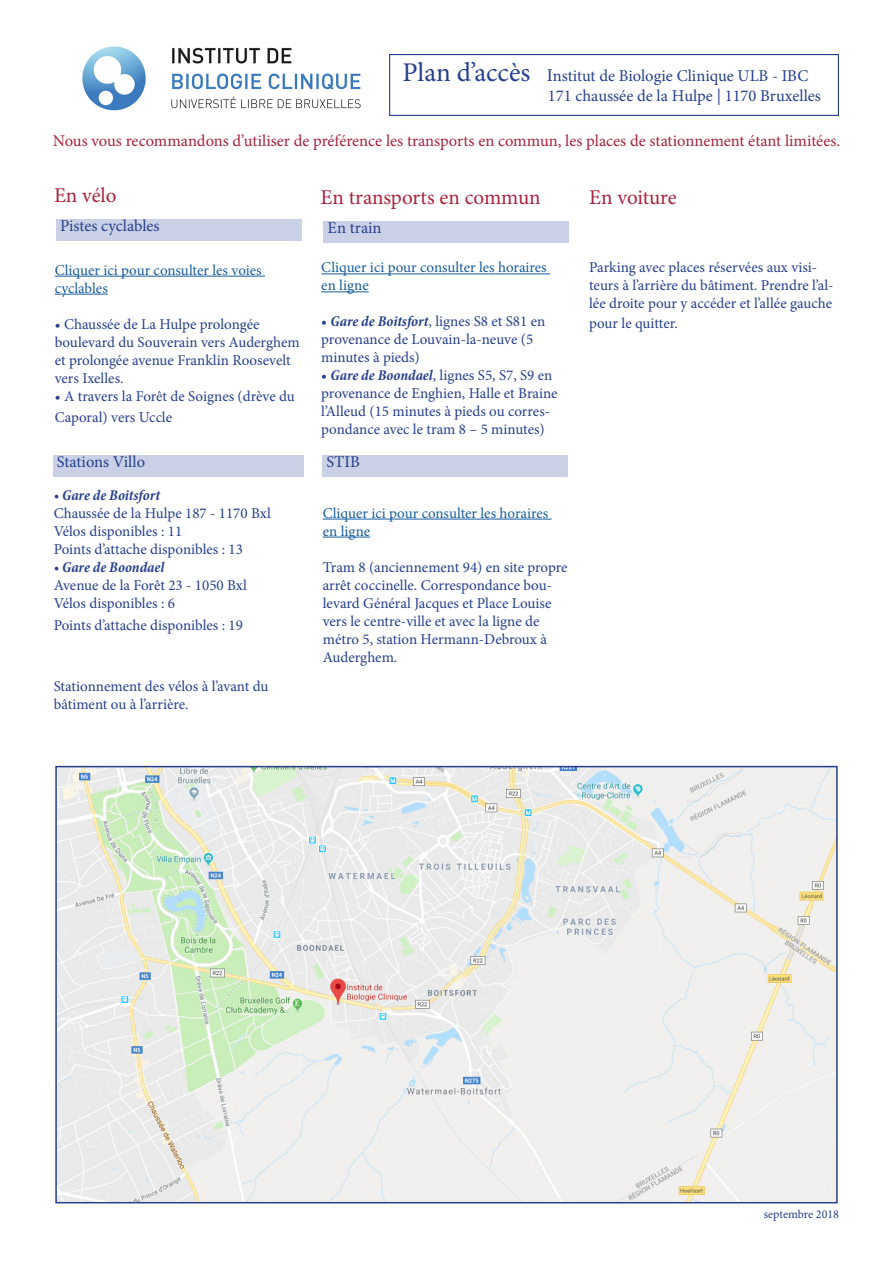
<style>
.page{position:relative;width:893px;height:1263px;background:#fff}
.page>*{position:absolute;margin:0;border:0;box-sizing:border-box;transform-origin:0 0}
.t1{font:21px "Minion Pro";color:#aa223d}
.t2{font:16.5px/19.6px "Minion Pro";color:#253f8e}
.t3{font:16.5px "Minion Pro";color:#aa223d}
.t4{font:15px/18px "Minion Pro";color:#253f8e}
.t5{font:15px/18px "Minion Pro";color:#175d9e}
.t6{font:12px "Minion Pro";color:#253f8e}
.s1{font-size:27px}
.s2{font-size:18px}
.s3{font-weight:700;font-style:italic;font-stretch:condensed}
</style>
<div class="page">
<div style="left:389px;top:54px;width:450px;height:62px;border:1px solid #253f8e"></div>
<hr style="left:55px;top:276px;width:210px;height:1px;background:#175d9e">
<hr style="left:55px;top:294px;width:53px;height:1px;background:#175d9e">
<div style="left:56px;top:219px;width:245px;height:22px;background:#cad1e6"></div>
<div style="left:53px;top:455px;width:251px;height:22px;background:#cad1e6"></div>
<div style="left:324px;top:221px;width:245px;height:22px;background:#cad1e6"></div>
<hr style="left:321px;top:273px;width:229px;height:1px;background:#175d9e">
<hr style="left:321px;top:291px;width:48px;height:1px;background:#175d9e">
<div style="left:323px;top:455px;width:245px;height:22px;background:#cad1e6"></div>
<hr style="left:323px;top:519px;width:229px;height:1px;background:#175d9e">
<hr style="left:323px;top:537px;width:47px;height:1px;background:#175d9e">
<img style="left:58px;top:769px;width:777px;height:431px">
<div style="left:55px;top:766px;width:783px;height:437px;border:2px solid #253f8e"></div>
<img style="left:82px;top:46px;width:279px;height:65px">
<p class="t2" style="left:548px;top:66px;width:275px;text-indent:-145px"><span class="s1">Plan d’accès</span> <span class="s2">I</span>nstitut de Biologie Clinique ULB - IBC<br>171 chaussée de la Hulpe | 1170 Bruxelles</p>
<p class="t3" style="left:53px;top:130px;width:789px">Nous vous recommandons d’utiliser de préférence les transports en commun, les places de stationnement étant limitées.</p>
<p class="t1" style="left:54px;top:182px;width:64px">En vélo</p>
<p class="t1" style="left:321px;top:183px;width:222px">En transports en commun</p>
<p class="t1" style="left:589px;top:183px;width:89px">En voiture</p>
<p class="t2" style="left:60px;top:216px;width:101px">Pistes cyclables</p>
<p class="t5" style="left:55px;top:261px;width:208px">Cliquer ici pour consulter les voies cyclables</p>
<p class="t4" style="left:55px;top:315px;width:247px">• Chaussée de La Hulpe prolongée boulevard du Souverain vers Auderghem et prolongée avenue Franklin Roosevelt vers Ixelles.</p>
<p class="t4" style="left:55px;top:385px;width:242px;line-height:21.6px">• A travers la Forêt de Soignes (drève du<br>Caporal) vers Uccle</p>
<p class="t2" style="left:328px;top:218px;width:55px">En train</p>
<p class="t5" style="left:321px;top:259px;width:227px">Cliquer ici pour consulter les horaires en ligne</p>
<p class="t4" style="left:321px;top:313px;width:225px">• <span class="s3">Gare de Boitsfort</span>, lignes S8 et S81 en provenance de Louvain-la-neuve (5 minutes à pieds)</p>
<p class="t4" style="left:321px;top:367px;width:238px">• <span class="s3">Gare de Boondael</span>, lignes S5, S7, S9 en provenance de Enghien, Halle et Braine l’Alleud (15 minutes à pieds ou corres&shy;pondance avec le tram 8 – 5 minutes)</p>
<p class="t4" style="left:589px;top:259px;width:246px">Parking avec places réservées aux visi&shy;teurs à l’arrière du bâtiment. Prendre l’al&shy;lée droite pour y accéder et l’allée gauche</p>
<p class="t4" style="left:589px;top:314px;width:90px">pour le quitter.</p>
<p class="t2" style="left:57px;top:452px;width:90px">Stations Villo</p>
<p class="t4" style="left:54px;top:486px;width:219px"><span class="s3">• Gare de Boitsfort<br></span>Chaussée de la Hulpe 187 - 1170 Bxl</p>
<p class="t4" style="left:54px;top:522px;width:130px">Vélos disponibles : 11</p>
<p class="t4" style="left:54px;top:540px;width:191px">Points d’attache disponibles : 13</p>
<p class="t4" style="left:54px;top:558px;width:195px"><span class="s3">• Gare de Boondael<br></span>Avenue de la Forêt 23 - 1050 Bxl</p>
<p class="t4" style="left:54px;top:592px;width:191px;line-height:21.6px">Vélos disponibles : 6<br>Points d’attache disponibles : 19</p>
<p class="t2" style="left:327px;top:452px;width:35px">STIB</p>
<p class="t5" style="left:323px;top:504px;width:227px">Cliquer ici pour consulter les horaires en ligne</p>
<p class="t4" style="left:323px;top:558px;width:246px">Tram 8 (anciennement 94) en site propre arrêt coccinelle. Correspondance bou&shy;levard Général Jacques et Place Louise vers le centre-ville et avec la ligne de métro 5, station Hermann-Debroux à Auderghem.</p>
<p class="t4" style="left:54px;top:677px;width:216px">Stationnement des vélos à l’avant du bâtiment ou à l’arrière.</p>
<p class="t6" style="left:764px;top:1206px;width:77px">septembre 2018</p>
</div>
